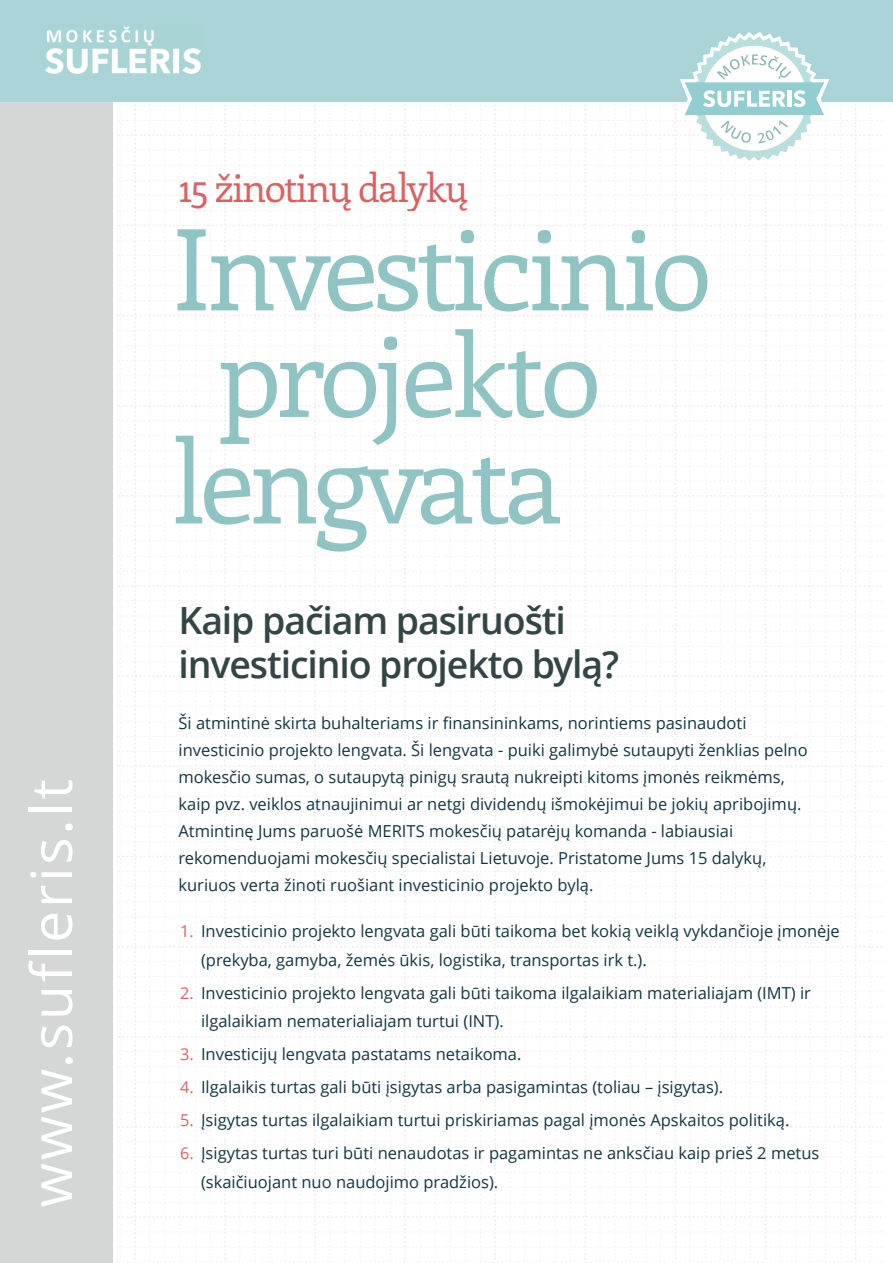
<style>
.page{position:relative;width:893px;height:1263px;background:#fff}
.page>*{position:absolute;margin:0;border:0;box-sizing:border-box;transform-origin:0 0}
.t1{font:112.5px "Enriqueta";letter-spacing:-.05em;color:#90c3c4}
.t2{font:57px "Open Sans";letter-spacing:.05em;color:#fff}
.t3{font:39px "Enriqueta";letter-spacing:-.05em;color:#da6163}
.t4{font:600 37.5px/43.5px "Open Sans";letter-spacing:-.03em;color:#344546}
.t5{font:16.5px/27px "Open Sans";color:#133642}
.s1{font-size:16.35px;color:#d56466}
</style>
<div class="page">
<div style="left:0;top:1px;width:113px;height:1262px;background:#d5d6d6"></div>
<div style="left:0;top:0;width:893px;height:101px;background:#aad4d7"></div>
<img style="left:45px;top:26px;width:156px;height:48px">
<svg style="left:680px;top:32px;width:149px;height:133px"></svg>
<h2 class="t2" style="left:12px;top:1207px;width:430px;rotate:-90deg">www.sufleris.lt</h2>
<h3 class="t3" style="left:178px;top:161px;width:291px">15 !inotin" dalyk"</h3>
<h1 class="t1" style="left:171px;top:191px;width:542px">Investicinio</h1>
<h1 class="t1" style="left:217px;top:297px;width:386px">projekto</h1>
<h1 class="t1" style="left:171px;top:404px;width:394px">lengvata</h1>
<h3 class="t4" style="left:178px;top:598px;width:442px">Kaip pa!iam pasiruo"ti investicinio projekto byl#?</h3>
<p class="t5" style="left:178px;top:709px;width:631px">*i atmintin% skirta buhalteriams ir +nansininkams, norintiems pasinaudoti investicinio projekto lengvata. *i lengvata - puiki galimyb% sutaupyti &amp;enklias pelno mokes#io sumas, o sutaupyt" pinig' sraut" nukreipti kitoms $mon%s reikm%ms, kaip pvz. veiklos atnaujinimui ar netgi dividend' i)mok%jimui be joki' apribojim'.<br>Atmintin, Jums paruo)% MERITS mokes#i' patar%j' komanda - labiausiai rekomenduojami mokes#i' specialistai Lietuvoje. Pristatome Jums 15 dalyk', kuriuos verta &amp;inoti ruo)iant investicinio projekto byl".</p>
<p class="t5" style="left:201px;top:917px;width:640px;line-height:28.5px;text-indent:-21px"><span class="s1">1.</span> Investicinio projekto lengvata gali b!ti taikoma bet koki" veikl" vykdan#ioje $mon%je (prekyba, gamyba, &amp;em%s !kis, logistika, transportas irk t.).</p>
<p class="t5" style="left:201px;top:978px;width:611px;line-height:28.5px;text-indent:-21px"><span class="s1">2.</span> Investicinio projekto lengvata gali b!ti taikoma ilgalaikiam materialiajam (IMT) ir ilgalaikiam nematerialiajam turtui (INT).</p>
<p class="t5" style="left:180px;top:1040px;width:343px"><span class="s1">3.</span> Investicij' lengvata pastatams netaikoma.</p>
<p class="t5" style="left:180px;top:1073px;width:545px"><span class="s1">4.</span> Ilgalaikis turtas gali b!ti $sigytas arba pasigamintas (toliau – $sigytas).</p>
<p class="t5" style="left:180px;top:1106px;width:611px"><span class="s1">5.</span> (sigytas turtas ilgalaikiam turtui priskiriamas pagal $mon%s Apskaitos politik".</p>
<p class="t5" style="left:201px;top:1139px;width:620px;line-height:28.5px;text-indent:-21px"><span class="s1">6.</span> (sigytas turtas turi b!ti nenaudotas ir pagamintas ne anks#iau kaip prie) 2 metus (skai#iuojant nuo naudojimo prad&amp;ios).</p>
</div>
